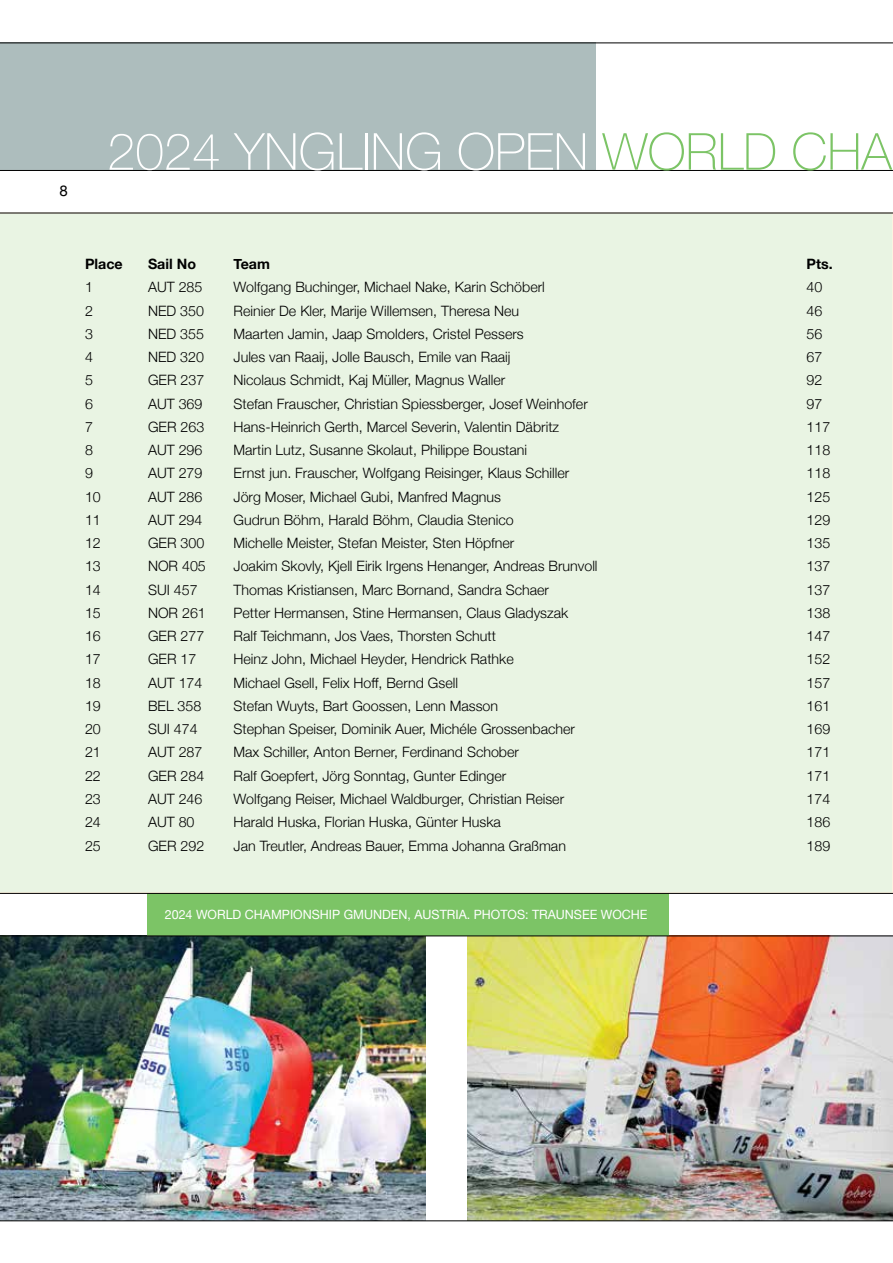
<style>
.page{position:relative;width:893px;height:1263px;background:#fff}
.page>*{position:absolute;margin:0;border:0;box-sizing:border-box;transform-origin:0 0}
.t1{font:100 51px "Helvetica Neue";color:#fff}
.t2{font:15px "Helvetica Neue";color:#000}
.t3{font:300 14.25px "Helvetica Neue";color:#000}
.t4{font:700 14.25px "Helvetica Neue";color:#000}
.t5{font:12.75px "Helvetica Neue";color:#fff}
.s1{color:#7cc466}
</style>
<div class="page">
<img style="left:0;top:936px;width:425px;height:284px">
<div style="left:0;top:214px;width:892px;height:679px;background:#e9f4e3"></div>
<svg style="left:892px;top:214px;width:1px;height:679px"></svg>
<img style="left:468px;top:936px;width:425px;height:284px">
<div style="left:0;top:43px;width:595px;height:127px;background:#adbdbd"></div>
<hr style="left:0;top:43px;width:893px;height:1px;background:#000">
<hr style="left:0;top:213px;width:893px;height:1px;background:#000">
<div style="left:147px;top:893px;width:522px;height:42px;background:#7cc466"></div>
<hr style="left:0;top:893px;width:893px;height:1px;background:#000">
<hr style="left:0;top:935px;width:893px;height:1px;background:#000">
<hr style="left:0;top:1220px;width:893px;height:1px;background:#000">
<hr style="left:0;top:170px;width:893px;height:1px;background:#000">
<p class="t2" style="left:60px;top:180px;width:10px">8</p>
<h1 class="t1" style="left:107px;top:113px;width:786px">2024 YNGLING OPEN <span class="s1">WORLD CHA</span></h1>
<p class="t4" style="left:85px;top:253px;width:39px">Place</p>
<p class="t4" style="left:148px;top:253px;width:50px">Sail No</p>
<p class="t4" style="left:234px;top:253px;width:38px">Team</p>
<p class="t4" style="left:807px;top:253px;width:28px">Pts.</p>
<p class="t3" style="left:85px;top:276px;width:9px">1</p>
<p class="t3" style="left:148px;top:276px;width:56px">AUT 285</p>
<p class="t3" style="left:234px;top:276px;width:313px">Wolfgang Buchinger, Michael Nake, Karin Schöberl</p>
<p class="t3" style="left:807px;top:276px;width:17px">40</p>
<p class="t3" style="left:85px;top:299px;width:9px">2</p>
<p class="t3" style="left:148px;top:299px;width:57px">NED 350</p>
<p class="t3" style="left:234px;top:299px;width:287px">Reinier De Kler, Marije Willemsen, Theresa Neu</p>
<p class="t3" style="left:807px;top:299px;width:17px">46</p>
<p class="t3" style="left:85px;top:322px;width:9px">3</p>
<p class="t3" style="left:148px;top:322px;width:57px">NED 355</p>
<p class="t3" style="left:234px;top:322px;width:292px">Maarten Jamin, Jaap Smolders, Cristel Pessers</p>
<p class="t3" style="left:807px;top:322px;width:17px">56</p>
<p class="t3" style="left:85px;top:345px;width:9px">4</p>
<p class="t3" style="left:148px;top:345px;width:57px">NED 320</p>
<p class="t3" style="left:234px;top:345px;width:278px">Jules van Raaij, Jolle Bausch, Emile van Raaij</p>
<p class="t3" style="left:807px;top:345px;width:17px">67</p>
<p class="t3" style="left:85px;top:369px;width:9px">5</p>
<p class="t3" style="left:148px;top:369px;width:58px">GER 237</p>
<p class="t3" style="left:234px;top:369px;width:273px">Nicolaus Schmidt, Kaj Müller, Magnus Waller</p>
<p class="t3" style="left:807px;top:369px;width:17px">92</p>
<p class="t3" style="left:85px;top:392px;width:9px">6</p>
<p class="t3" style="left:148px;top:392px;width:56px">AUT 369</p>
<p class="t3" style="left:234px;top:392px;width:356px">Stefan Frauscher, Christian Spiessberger, Josef Weinhofer</p>
<p class="t3" style="left:807px;top:392px;width:17px">97</p>
<p class="t3" style="left:85px;top:415px;width:9px">7</p>
<p class="t3" style="left:148px;top:415px;width:58px">GER 263</p>
<p class="t3" style="left:234px;top:415px;width:327px">Hans-Heinrich Gerth, Marcel Severin, Valentin Däbritz</p>
<p class="t3" style="left:807px;top:415px;width:25px">117</p>
<p class="t3" style="left:85px;top:438px;width:9px">8</p>
<p class="t3" style="left:148px;top:438px;width:56px">AUT 296</p>
<p class="t3" style="left:234px;top:438px;width:295px">Martin Lutz, Susanne Skolaut, Philippe Boustani</p>
<p class="t3" style="left:807px;top:438px;width:25px">118</p>
<p class="t3" style="left:85px;top:462px;width:9px">9</p>
<p class="t3" style="left:148px;top:462px;width:56px">AUT 279</p>
<p class="t3" style="left:234px;top:462px;width:337px">Ernst jun. Frauscher, Wolfgang Reisinger, Klaus Schiller</p>
<p class="t3" style="left:807px;top:462px;width:25px">118</p>
<p class="t3" style="left:85px;top:485px;width:17px">10</p>
<p class="t3" style="left:148px;top:485px;width:56px">AUT 286</p>
<p class="t3" style="left:234px;top:485px;width:269px">Jörg Moser, Michael Gubi, Manfred Magnus</p>
<p class="t3" style="left:807px;top:485px;width:25px">125</p>
<p class="t3" style="left:85px;top:508px;width:17px">11</p>
<p class="t3" style="left:148px;top:508px;width:56px">AUT 294</p>
<p class="t3" style="left:234px;top:508px;width:282px">Gudrun Böhm, Harald Böhm, Claudia Stenico</p>
<p class="t3" style="left:807px;top:508px;width:25px">129</p>
<p class="t3" style="left:85px;top:532px;width:17px">12</p>
<p class="t3" style="left:148px;top:532px;width:58px">GER 300</p>
<p class="t3" style="left:234px;top:532px;width:282px">Michelle Meister, Stefan Meister, Sten Höpfner</p>
<p class="t3" style="left:807px;top:532px;width:25px">135</p>
<p class="t3" style="left:85px;top:555px;width:17px">13</p>
<p class="t3" style="left:148px;top:555px;width:59px">NOR 405</p>
<p class="t3" style="left:234px;top:555px;width:366px">Joakim Skovly, Kjell Eirik Irgens Henanger, Andreas Brunvoll</p>
<p class="t3" style="left:807px;top:555px;width:25px">137</p>
<p class="t3" style="left:85px;top:578px;width:17px">14</p>
<p class="t3" style="left:148px;top:578px;width:51px">SUI 457</p>
<p class="t3" style="left:234px;top:578px;width:317px">Thomas Kristiansen, Marc Bornand, Sandra Schaer</p>
<p class="t3" style="left:807px;top:578px;width:25px">137</p>
<p class="t3" style="left:85px;top:601px;width:17px">15</p>
<p class="t3" style="left:148px;top:601px;width:59px">NOR 261</p>
<p class="t3" style="left:234px;top:601px;width:336px">Petter Hermansen, Stine Hermansen, Claus Gladyszak</p>
<p class="t3" style="left:807px;top:601px;width:25px">138</p>
<p class="t3" style="left:85px;top:625px;width:17px">16</p>
<p class="t3" style="left:148px;top:625px;width:58px">GER 277</p>
<p class="t3" style="left:234px;top:625px;width:264px">Ralf Teichmann, Jos Vaes, Thorsten Schutt</p>
<p class="t3" style="left:807px;top:625px;width:25px">147</p>
<p class="t3" style="left:85px;top:648px;width:17px">17</p>
<p class="t3" style="left:148px;top:648px;width:50px">GER 17</p>
<p class="t3" style="left:234px;top:648px;width:282px">Heinz John, Michael Heyder, Hendrick Rathke</p>
<p class="t3" style="left:807px;top:648px;width:25px">152</p>
<p class="t3" style="left:85px;top:671px;width:17px">18</p>
<p class="t3" style="left:148px;top:671px;width:56px">AUT 174</p>
<p class="t3" style="left:234px;top:671px;width:226px">Michael Gsell, Felix Hoff, Bernd Gsell</p>
<p class="t3" style="left:807px;top:671px;width:25px">157</p>
<p class="t3" style="left:85px;top:694px;width:17px">19</p>
<p class="t3" style="left:148px;top:694px;width:55px">BEL 358</p>
<p class="t3" style="left:234px;top:694px;width:266px">Stefan Wuyts, Bart Goossen, Lenn Masson</p>
<p class="t3" style="left:807px;top:694px;width:25px">161</p>
<p class="t3" style="left:85px;top:718px;width:17px">20</p>
<p class="t3" style="left:148px;top:718px;width:51px">SUI 474</p>
<p class="t3" style="left:234px;top:718px;width:343px">Stephan Speiser, Dominik Auer, Michéle Grossenbacher</p>
<p class="t3" style="left:807px;top:718px;width:25px">169</p>
<p class="t3" style="left:85px;top:741px;width:17px">21</p>
<p class="t3" style="left:148px;top:741px;width:56px">AUT 287</p>
<p class="t3" style="left:234px;top:741px;width:287px">Max Schiller, Anton Berner, Ferdinand Schober</p>
<p class="t3" style="left:807px;top:741px;width:25px">171</p>
<p class="t3" style="left:85px;top:764px;width:17px">22</p>
<p class="t3" style="left:148px;top:764px;width:58px">GER 284</p>
<p class="t3" style="left:234px;top:764px;width:274px">Ralf Goepfert, Jörg Sonntag, Gunter Edinger</p>
<p class="t3" style="left:807px;top:764px;width:25px">171</p>
<p class="t3" style="left:85px;top:787px;width:17px">23</p>
<p class="t3" style="left:148px;top:787px;width:56px">AUT 246</p>
<p class="t3" style="left:234px;top:787px;width:332px">Wolfgang Reiser, Michael Waldburger, Christian Reiser</p>
<p class="t3" style="left:807px;top:787px;width:25px">174</p>
<p class="t3" style="left:85px;top:811px;width:17px">24</p>
<p class="t3" style="left:148px;top:811px;width:48px">AUT 80</p>
<p class="t3" style="left:234px;top:811px;width:269px">Harald Huska, Florian Huska, Günter Huska</p>
<p class="t3" style="left:807px;top:811px;width:25px">186</p>
<p class="t3" style="left:85px;top:834px;width:17px">25</p>
<p class="t3" style="left:148px;top:834px;width:58px">GER 292</p>
<p class="t3" style="left:234px;top:834px;width:334px">Jan Treutler, Andreas Bauer, Emma Johanna Graßman</p>
<p class="t3" style="left:807px;top:834px;width:25px">189</p>
<p class="t5" style="left:165px;top:905px;width:484px">2024 WORLD CHAMPIONSHIP GMUNDEN, AUSTRIA. PHOTOS: TRAUNSEE WOCHE</p>
</div>
